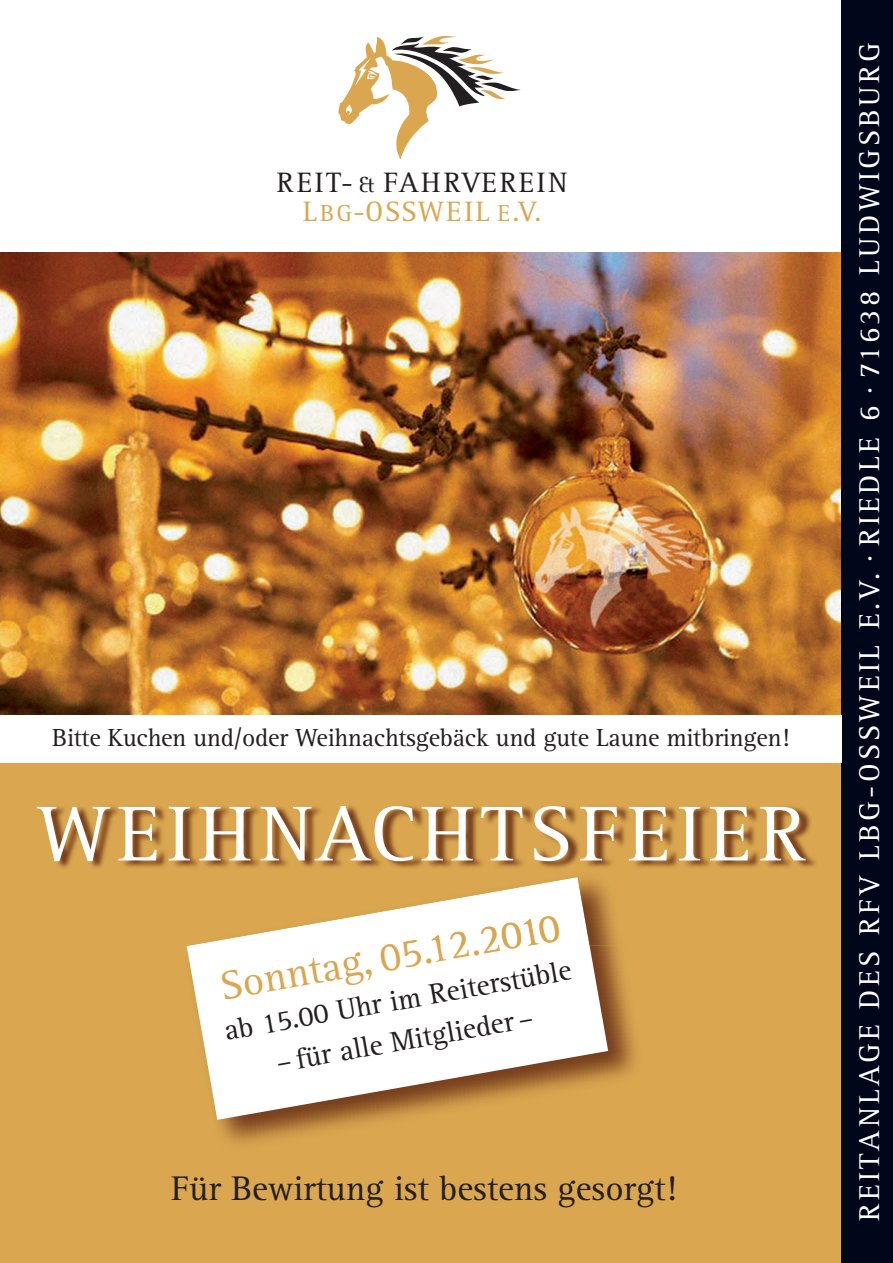
<style>
.page{position:relative;width:893px;height:1263px;background:#fff}
.page>*{position:absolute;margin:0;border:0;box-sizing:border-box;transform-origin:0 0}
.t1{font:80.4px "Rotis Serif";letter-spacing:.085em;color:#fff}
.t2{font:41.4px "Rotis Serif";color:#daa750}
.t3{font:35.25px "Rotis Serif";color:#231f20}
.t4{font:29.7px "Rotis Serif";letter-spacing:.115em;color:#fff}
.t5{font:29.25px "Rotis Serif";color:#231f20}
.t6{font:28.95px/29px "Rotis Serif";color:#231f20;text-align:center}
.t7{font:25.5px "Rotis Serif";letter-spacing:-.01em;color:#231f20}
.s1{font-size:23.85px}
.s2{color:#daa750}
.s3{font-size:23.85px;color:#daa750}
</style>
<div class="page">
<div style="left:0;top:635px;width:842px;height:628px;background:#daa750"></div>
<img style="left:0;top:253px;width:842px;height:463px">
<svg style="left:338px;top:36px;width:183px;height:124px"></svg>
<div style="left:842px;top:0;width:51px;height:1263px;background:#01071a"></div>
<img style="left:186px;top:945px;width:450px;height:198px">
<svg style="left:187px;top:945px;width:421px;height:175px;background:#ede1d1"></svg>
<div style="left:0;top:716px;width:842px;height:47px;background:#fff"></div>
<img style="left:42px;top:791px;width:821px;height:154px">
<img style="left:179px;top:864px;width:448px;height:81px">
<img style="left:189px;top:877px;width:401px;height:68px">
<img style="left:383px;top:940px;width:35px;height:5px">
<img style="left:432px;top:915px;width:127px;height:30px">
<p class="t6" style="left:277px;top:171px;width:292px">REIT- <span class="s1">&amp;</span> FAHRVEREIN<br><span class="s2">L</span><span class="s3">BG</span><span class="s2">-OSSWEIL</span> <span class="s3">E</span><span class="s2">.V.</span></p>
<p class="t7" style="left:52px;top:729px;width:739px">Bitte Kuchen und/oder Weihnachtsgebäck und gute Laune mitbringen!</p>
<h1 class="t1" style="left:37px;top:807px;width:771px">WEIHNACHTSFEIER</h1>
<h2 class="t2" style="left:218px;top:972px;width:346px;rotate:-10deg">Sonntag, 05.12.2010</h2>
<p class="t5" style="left:223px;top:1021px;width:353px;rotate:-10deg">ab 15.00 Uhr im Reiterstüble</p>
<p class="t5" style="left:275px;top:1053px;width:262px;rotate:-10deg">– für alle Mitglieder –</p>
<h3 class="t3" style="left:171px;top:1176px;width:507px">Für Bewirtung ist bestens gesorgt!</h3>
<p class="t4" style="left:859px;top:1221px;width:1180px;rotate:-90deg">REITANLAGE DES RFV LBG-OSSWEIL E.V. · RIEDLE 6 · 71638 LUDWIGSBURG</p>
</div>
